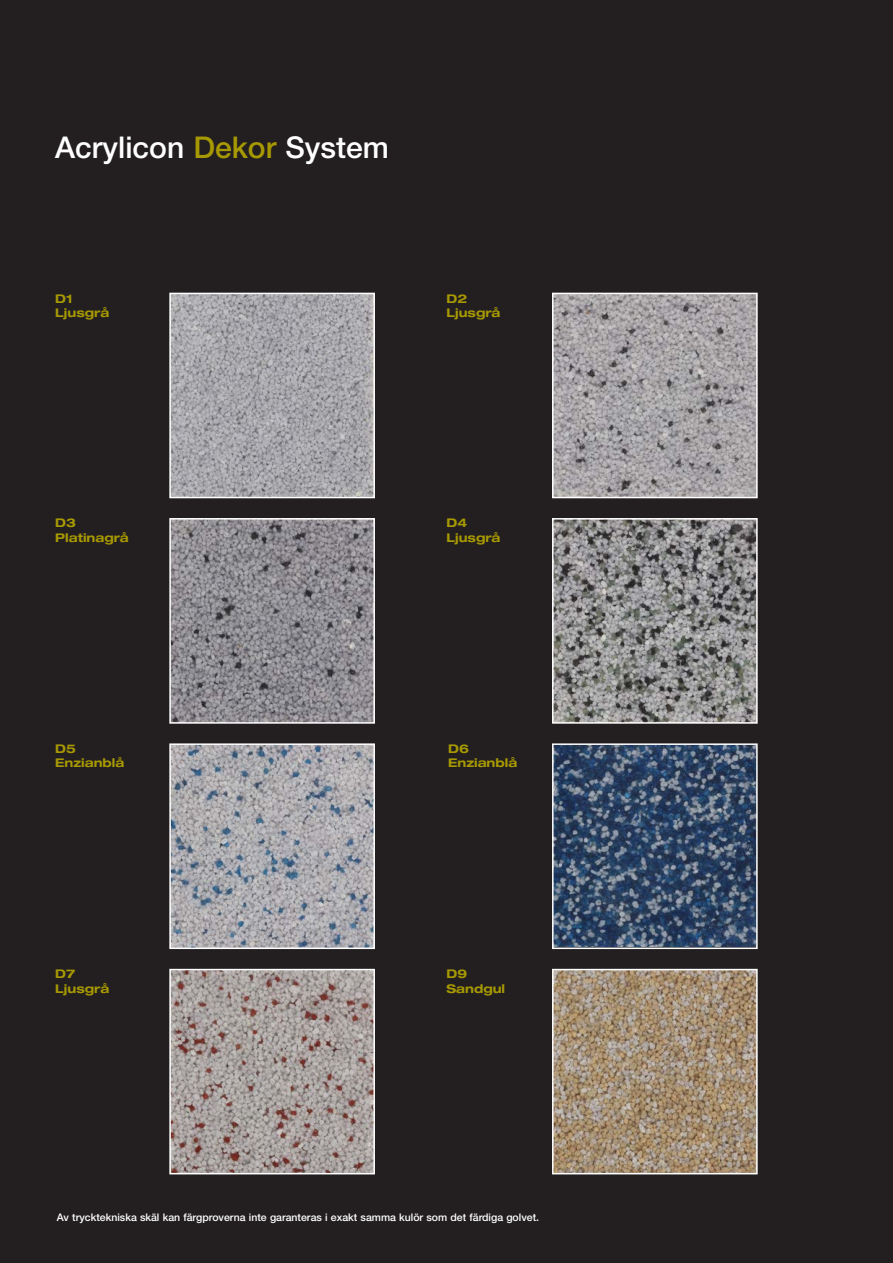
<style>
.page{position:relative;width:893px;height:1263px;background:#231f20}
.page>*{position:absolute;margin:0;border:0;box-sizing:border-box;transform-origin:0 0}
.t1{font:500 30px "Helvetica Neue LT Std";color:#fff}
.t2{font:700 expanded 12px/14.4px "Helvetica Neue LT Std";color:#a79901}
.t3{font:500 10.5px "Helvetica Neue LT Std";color:#fff}
.s1{color:#a79901}
</style>
<div class="page">
<img style="left:555px;top:296px;width:200px;height:199px">
<div style="left:552px;top:293px;width:206px;height:205px;border:2px solid #fff"></div>
<img style="left:172px;top:521px;width:200px;height:200px">
<div style="left:169px;top:518px;width:206px;height:206px;border:2px solid #fff"></div>
<img style="left:555px;top:521px;width:200px;height:200px">
<div style="left:552px;top:518px;width:206px;height:206px;border:2px solid #fff"></div>
<img style="left:172px;top:746px;width:200px;height:200px">
<div style="left:169px;top:743px;width:206px;height:206px;border:2px solid #fff"></div>
<img style="left:555px;top:746px;width:200px;height:200px">
<div style="left:552px;top:743px;width:206px;height:206px;border:2px solid #fff"></div>
<img style="left:172px;top:972px;width:200px;height:199px">
<div style="left:169px;top:969px;width:206px;height:205px;border:2px solid #fff"></div>
<img style="left:555px;top:972px;width:200px;height:199px">
<div style="left:552px;top:969px;width:206px;height:205px;border:2px solid #fff"></div>
<img style="left:172px;top:296px;width:200px;height:199px">
<div style="left:169px;top:293px;width:206px;height:205px;border:2px solid #fff"></div>
<p class="t1" style="left:55px;top:129px;width:335px">Acrylicon <span class="s1">Dekor</span> System</p>
<p class="t2" style="left:55px;top:291px;width:56px">D1<br>Ljusgrå</p>
<p class="t2" style="left:446px;top:291px;width:56px">D2<br>Ljusgrå</p>
<p class="t2" style="left:55px;top:515px;width:75px">D3<br>Platinagrå</p>
<p class="t2" style="left:446px;top:515px;width:56px">D4<br>Ljusgrå</p>
<p class="t2" style="left:55px;top:741px;width:71px">D5<br>Enzianblå</p>
<p class="t2" style="left:448px;top:741px;width:71px">D6<br>Enzianblå</p>
<p class="t2" style="left:55px;top:966px;width:56px">D7<br>Ljusgrå</p>
<p class="t2" style="left:446px;top:966px;width:60px">D9<br>Sandgul</p>
<p class="t3" style="left:57px;top:1211px;width:484px">Av trycktekniska skäl kan färgproverna inte garanteras i exakt samma kulör som det färdiga golvet.</p>
</div>
